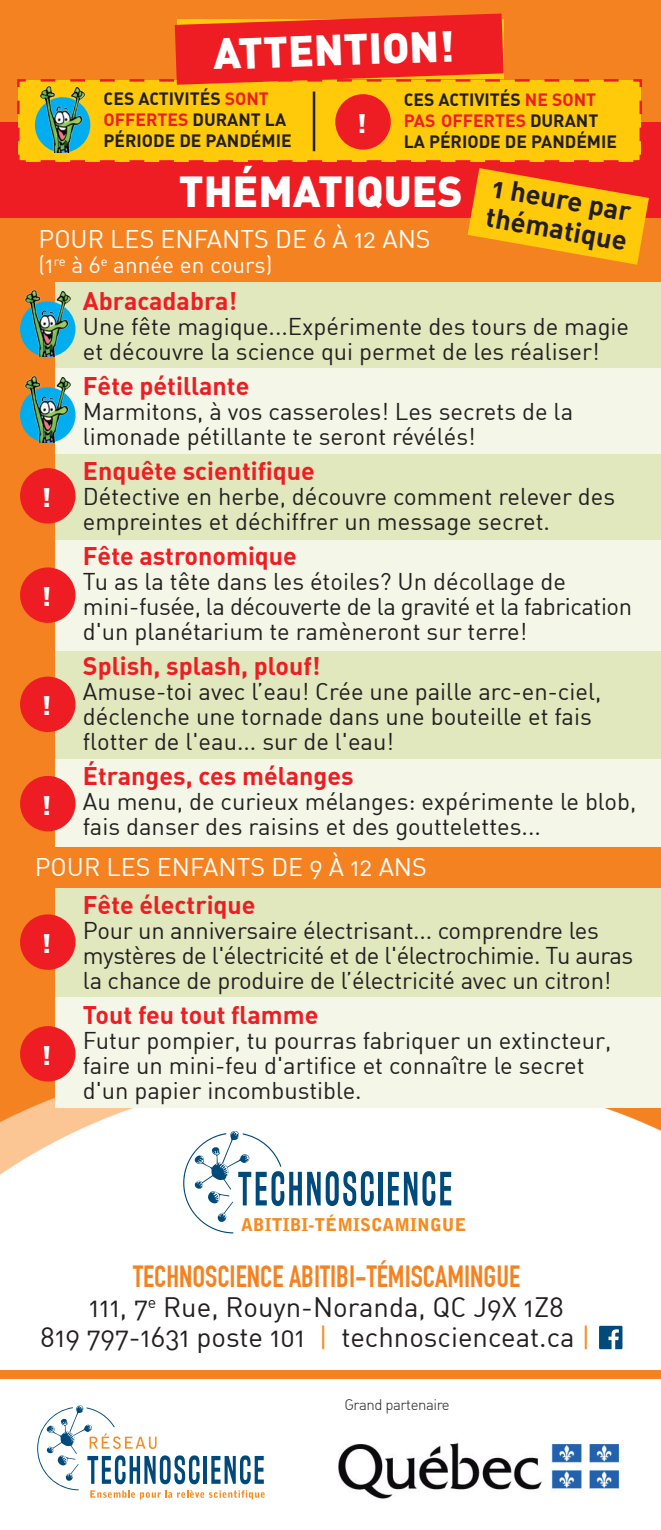
<style>
.page{position:relative;width:661px;height:1530px;background:#fff}
.page>*{position:absolute;margin:0;border:0;box-sizing:border-box;transform-origin:0 0}
.t1{font:900 42.5px "DIN";color:#fff}
.t2{font:700 30px "DIN Condensed";color:#f58220}
.t3{font:27.5px/30px "DIN Regular Alternate";color:#231f20}
.t4{font:27.5px/30px "DIN Bold Alternate";color:#231f20}
.t5{font:900 26.25px "DIN";color:#fff}
.t6{font:25px "DIN Bold Alternate";color:#ee1d23}
.t7{font:25px "DIN Regular Alternate";color:#fff}
.t8{font:23.75px/25px "DIN Regular Alternate";color:#231f20}
.t9{font:23.75px/25px "DIN Regular Alternate";letter-spacing:-.02em;color:#231f20}
.t10{font:22.5px "DIN Regular Alternate";color:#fff}
.t11{font:17.5px/21px "DIN Bold Alternate";color:#231f20}
.t12{font:900 17.5px "Bell Gothic Std";letter-spacing:.01em;color:#f68b1f}
.t13{font:15px "DIN Light Alternate";letter-spacing:-.03em;color:#231f20}
.s1{color:#ee1d23}
.s2{color:#f68b1f}
</style>
<div class="page">
<img style="left:0;top:0;width:661px;height:1500px">
<div style="left:55px;top:888px;width:606px;height:109px;background:#e1e8be"></div>
<div style="left:56px;top:997px;width:605px;height:111px;background:#f4f7e7"></div>
<div style="left:55px;top:283px;width:606px;height:85px;background:#e1e8be"></div>
<div style="left:56px;top:368px;width:605px;height:86px;background:#f4f7e7"></div>
<div style="left:56px;top:454px;width:605px;height:90px;background:#e1e8be"></div>
<div style="left:56px;top:541px;width:605px;height:112px;background:#f4f7e7"></div>
<div style="left:56px;top:651px;width:605px;height:117px;background:#e1e8be"></div>
<div style="left:56px;top:759px;width:605px;height:88px;background:#f4f7e7"></div>
<div style="left:0;top:123px;width:661px;height:95px;background:#ee1d23"></div>
<div style="left:16px;top:78px;width:627px;height:84px;background:#feca0a"></div>
<div style="left:335px;top:94px;width:56px;height:56px;background:#ee1d23;border-radius:50%"></div>
<hr style="left:313px;top:92px;width:2px;height:59px;background:#231f20">
<img style="left:36px;top:85px;width:59px;height:67px">
<svg style="left:33px;top:14px;width:585px;height:71px;background:#f2571f"></svg>
<svg style="left:326px;top:1171px;width:48px;height:35px"></svg>
<hr style="left:378px;top:1172px;width:4px;height:33px;background:#00497b">
<svg style="left:388px;top:1171px;width:63px;height:35px"></svg>
<svg style="left:183px;top:1131px;width:137px;height:102px"></svg>
<svg style="left:37px;top:1405px;width:227px;height:94px"></svg>
<img style="left:309px;top:1415px;width:338px;height:85px">
<svg style="left:599px;top:1326px;width:23px;height:23px"></svg>
<svg style="left:41px;top:160px;width:608px;height:105px"></svg>
<div style="left:20px;top:468px;width:55px;height:56px;background:#ee1d23;border-radius:50%"></div>
<img style="left:21px;top:286px;width:55px;height:71px">
<img style="left:21px;top:372px;width:55px;height:70px">
<div style="left:20px;top:567px;width:55px;height:56px;background:#ee1d23;border-radius:50%"></div>
<div style="left:20px;top:677px;width:55px;height:55px;background:#ee1d23;border-radius:50%"></div>
<div style="left:20px;top:776px;width:55px;height:55px;background:#ee1d23;border-radius:50%"></div>
<div style="left:20px;top:914px;width:55px;height:56px;background:#ee1d23;border-radius:50%"></div>
<div style="left:20px;top:1026px;width:55px;height:56px;background:#ee1d23;border-radius:50%"></div>
<div style="left:0;top:1370px;width:661px;height:9px;background:#f58220"></div>
<h1 class="t1" style="left:212px;top:26px;width:243px;rotate:-2deg">ATTENTION!</h1>
<p class="t11" style="left:104px;top:88px;width:189px">Ces activités <span class="s1">sont offertes</span> durant la période de pandémie</p>
<p class="t5" style="left:357px;top:106px;width:11px">!</p>
<p class="t11" style="left:404px;top:89px;width:215px">Ces activités <span class="s1">ne sont pas offertes</span> durant la période de pandémie</p>
<h1 class="t1" style="left:179px;top:163px;width:285px">THÉMATIQUES</h1>
<p class="t4" style="left:494px;top:171px;width:144px;rotate:10deg">1 heure par thématique</p>
<p class="t7" style="left:39px;top:224px;width:393px">Pour les enfants de 6 à 12 ans</p>
<p class="t10" style="left:39px;top:251px;width:235px">(1<sup>re</sup> à 6<sup>e</sup> année en cours)</p>
<p class="t6" style="left:83px;top:285px;width:156px">Abracadabra!</p>
<p class="t8" style="left:83px;top:313px;width:547px">U ne fête magique...Expérimente des tours de magie et découvre la science qui permet de les réaliser!</p>
<p class="t6" style="left:83px;top:370px;width:168px">Fête pétillante</p>
<p class="t9" style="left:83px;top:398px;width:491px">M armitons, à vos casseroles! Les secrets de la limonade pétillante te seront révélés!</p>
<p class="t6" style="left:83px;top:455px;width:233px">Enquête scientifique</p>
<p class="t8" style="left:83px;top:483px;width:534px">Détective en herbe, découvre comment relever des empreintes et déchiffrer un message secret.</p>
<p class="t6" style="left:83px;top:540px;width:215px">Fête astronomique</p>
<p class="t9" style="left:83px;top:568px;width:550px">Tu as la tête dans les étoiles? U n décollage de mini-fusée, la découverte de la gravité et la fabrication d'un planétarium te ramèneront sur terre!</p>
<p class="t6" style="left:83px;top:650px;width:239px">Splish, splash, plouf!</p>
<p class="t8" style="left:83px;top:678px;width:520px">Amuse-toi avec l’eau! Crée une paille arc-en-ciel, déclenche une tornade dans une bouteille et fais flotter de l'eau... sur de l'eau!</p>
<p class="t6" style="left:83px;top:760px;width:272px">Étranges, ces mélanges</p>
<p class="t8" style="left:83px;top:788px;width:555px">Au menu, de curieux mélanges: expérimente le blob, fais danser des raisins et des gouttelettes...</p>
<p class="t5" style="left:41px;top:480px;width:11px">!</p>
<p class="t5" style="left:41px;top:579px;width:11px">!</p>
<p class="t5" style="left:41px;top:688px;width:11px">!</p>
<p class="t5" style="left:41px;top:788px;width:11px">!</p>
<p class="t7" style="left:35px;top:852px;width:393px">Pour les enfants de 9 à 12 ans</p>
<p class="t6" style="left:83px;top:888px;width:174px">Fête électrique</p>
<p class="t9" style="left:83px;top:917px;width:552px">Pour un anniversaire électrisant... comprendre les mystères de l'électricité et de l'électrochimie. Tu auras la chance de produire de l’électricité avec un citron!</p>
<p class="t6" style="left:83px;top:998px;width:237px">Tout feu tout flamme</p>
<p class="t8" style="left:83px;top:1027px;width:530px">Futur pompier, tu pourras fabriquer un extincteur, faire un mini-feu d'artifice et connaître le secret d'un papier incombustible.</p>
<p class="t5" style="left:41px;top:926px;width:11px">!</p>
<p class="t5" style="left:41px;top:1038px;width:11px">!</p>
<p class="t12" style="left:241px;top:1214px;width:227px">ABITIBI-TÉMISCAMINGUE</p>
<p class="t2" style="left:133px;top:1259px;width:388px">TECHNOSCIENCE ABITIBI-TÉMISCAMINGUE</p>
<p class="t3" style="left:40px;top:1292px;width:551px;text-indent:49px">111, 7<sup>e</sup> Rue, Rouyn-Noranda, QC J9X 1Z8<br>819 797-1631 poste 101 <span class="s2">|</span> technoscienceat.ca <span class="s2">|</span></p>
<p class="t13" style="left:344px;top:1395px;width:107px">Grand partenaire</p>
</div>
